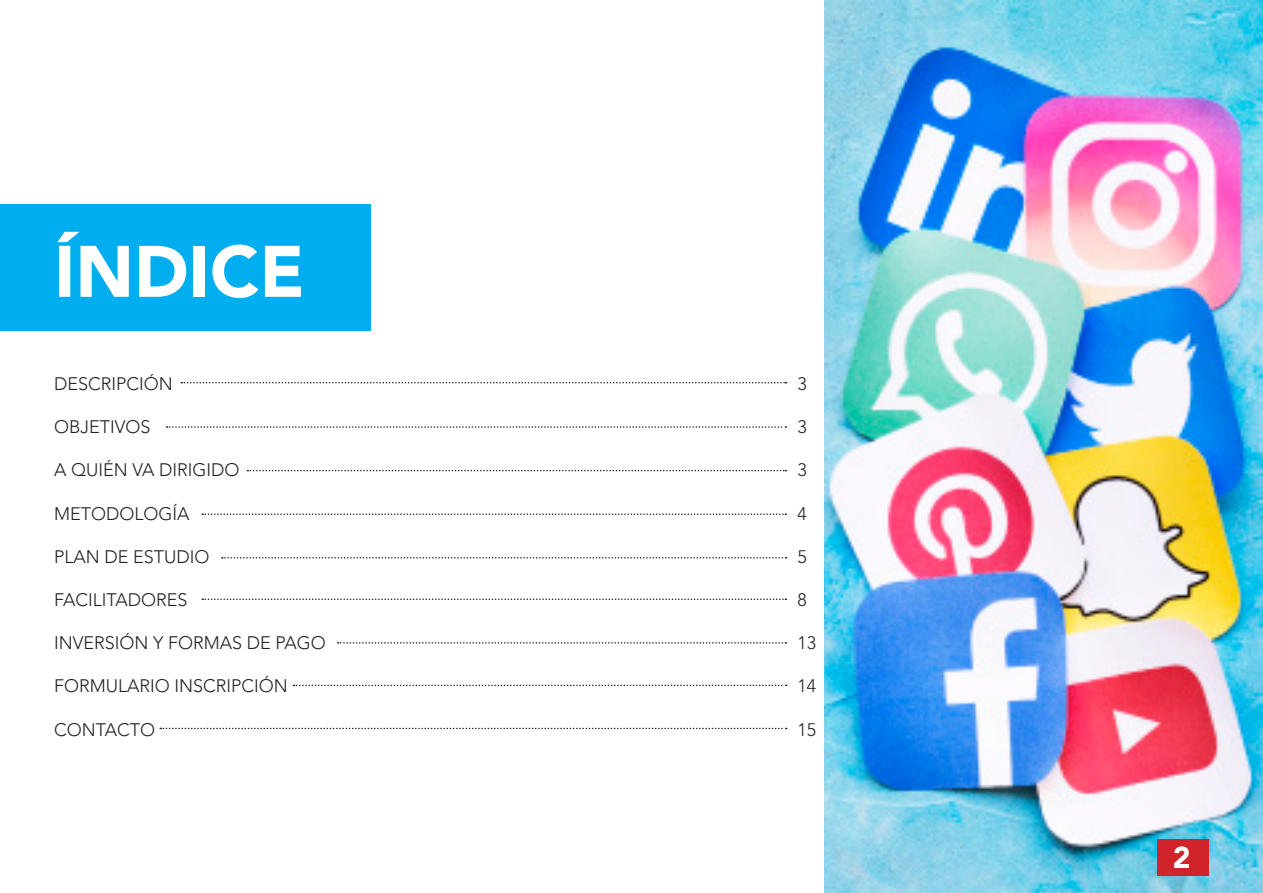
<style>
.page{position:relative;width:1263px;height:893px;background:#fff}
.page>*{position:absolute;margin:0;border:0;box-sizing:border-box;transform-origin:0 0}
.t1{font:900 72px "Avenir LT Std";color:#fff}
.t2{font:900 30px "Avenir LT Std";color:#fff}
.t3{font:300 18px "Avenir LT Std";color:#231f20}
</style>
<div class="page">
<img style="left:825px;top:0;width:438px;height:893px">
<div style="left:0;top:204px;width:370px;height:127px;background:#00aeef"></div>
<svg style="left:181px;top:382px;width:606px;height:1px"></svg>
<svg style="left:202px;top:513px;width:584px;height:2px"></svg>
<svg style="left:167px;top:426px;width:619px;height:2px"></svg>
<svg style="left:247px;top:470px;width:539px;height:1px"></svg>
<svg style="left:222px;top:557px;width:565px;height:2px"></svg>
<svg style="left:202px;top:598px;width:584px;height:2px"></svg>
<svg style="left:338px;top:642px;width:448px;height:2px"></svg>
<svg style="left:294px;top:685px;width:493px;height:1px"></svg>
<svg style="left:160px;top:728px;width:627px;height:1px"></svg>
<div style="left:1158px;top:839px;width:51px;height:37px;background:#d1232a"></div>
<p class="t1" style="left:54px;top:228px;width:252px">ÍNDICE</p>
<p class="t3" style="left:54px;top:373px;width:120px">DESCRIPCIÓN</p>
<p class="t3" style="left:54px;top:416px;width:98px">OBJETIVOS</p>
<p class="t3" style="left:54px;top:460px;width:187px">A QUIÉN VA DIRIGIDO</p>
<p class="t3" style="left:54px;top:503px;width:137px">METODOLOGÍA</p>
<p class="t3" style="left:54px;top:546px;width:157px">PLAN DE ESTUDIO</p>
<p class="t3" style="left:54px;top:589px;width:135px">FACILITADORES</p>
<p class="t3" style="left:54px;top:632px;width:273px">INVERSIÓN Y FORMAS DE PAGO</p>
<p class="t3" style="left:54px;top:676px;width:235px">FORMULARIO INSCRIPCIÓN</p>
<p class="t3" style="left:54px;top:719px;width:103px">CONTACTO</p>
<p class="t3" style="left:797px;top:373px;width:11px">3</p>
<p class="t3" style="left:797px;top:416px;width:11px">3</p>
<p class="t3" style="left:797px;top:460px;width:11px">3</p>
<p class="t3" style="left:797px;top:503px;width:11px">4</p>
<p class="t3" style="left:797px;top:546px;width:11px">5</p>
<p class="t3" style="left:797px;top:589px;width:11px">8</p>
<p class="t3" style="left:797px;top:632px;width:20px">13</p>
<p class="t3" style="left:797px;top:676px;width:20px">14</p>
<p class="t3" style="left:797px;top:719px;width:20px">15</p>
<h2 class="t2" style="left:1173px;top:839px;width:19px">2</h2>
</div>
